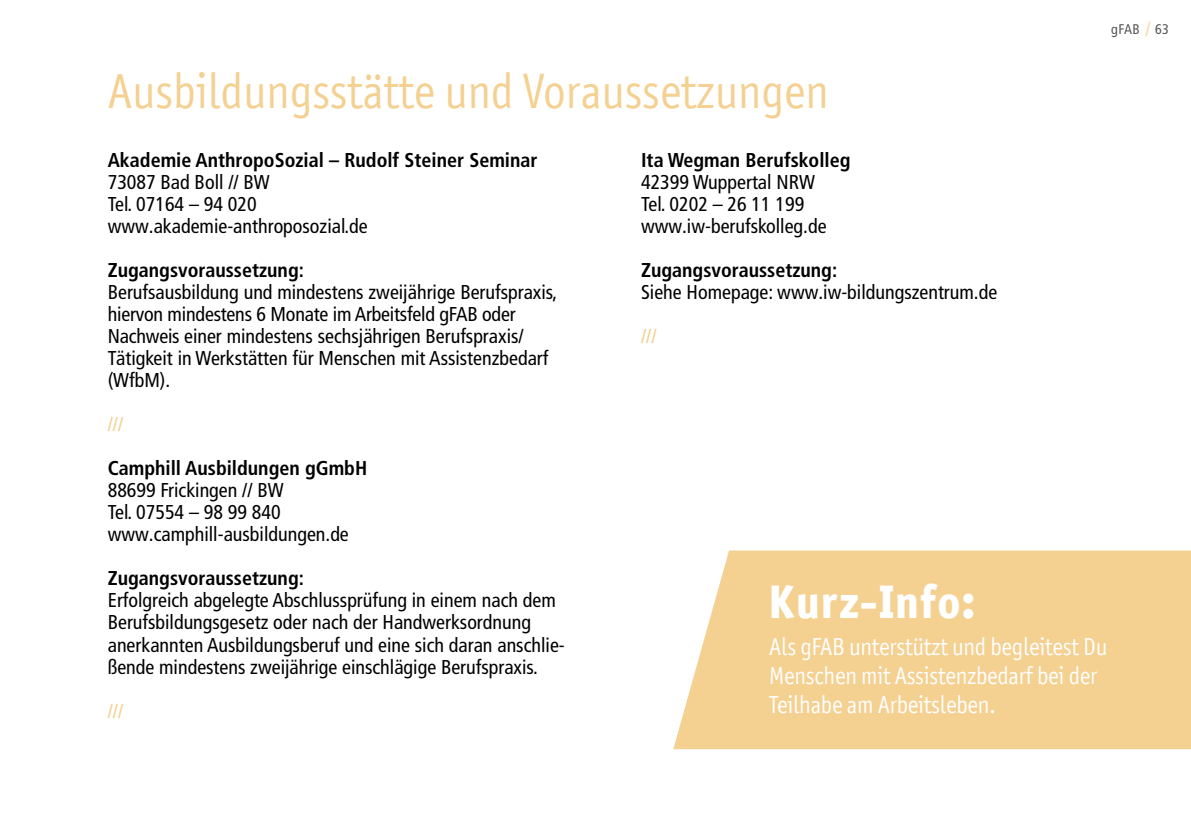
<style>
.page{position:relative;width:1191px;height:840px;background:#fff}
.page>*{position:absolute;margin:0;border:0;box-sizing:border-box;transform-origin:0 0}
.t1{font:48px "Axel";color:#f4d091}
.t2{font:700 46px "Axel";letter-spacing:.03em;color:#fff}
.t3{font:24px/28.8px "Axel";letter-spacing:-.01em;color:#fff}
.t4{font:condensed 20px/22px "Frutiger LT Pro";color:#000}
.t5{font:700 condensed 20px "Frutiger LT Pro";color:#000}
.t6{font:condensed 20px "Frutiger LT Pro";color:#f4d091}
.t7{font:condensed 14px "Frutiger LT Pro";letter-spacing:.02em;color:#575756}
.s1{font-size:20.4px;color:#f7daa8}
</style>
<div class="page">
<div style="left:673px;top:550px;width:518px;height:198px;background:#f4d091"></div>
<p class="t7" style="left:1111px;top:21px;width:59px">gFAB <span class="s1">/</span> 63</p>
<h1 class="t1" style="left:108px;top:64px;width:722px">Ausbildungsstätte und Voraussetzungen</h1>
<p class="t5" style="left:108px;top:148px;width:431px">Akademie AnthropoSozial – Rudolf Steiner Seminar</p>
<p class="t4" style="left:108px;top:171px;width:261px">73087 Bad Boll // BW<br>Tel. 07164 – 94 020 www.akademie-anthroposozial.de</p>
<p class="t5" style="left:108px;top:258px;width:198px">Zugangsvoraussetzung:</p>
<p class="t4" style="left:108px;top:281px;width:451px">Berufsausbildung und mindestens zweijährige Berufspraxis, hiervon mindestens 6 Monate im Arbeitsfeld gFAB oder Nachweis einer mindestens sechsjährigen Berufspraxis/ Tätigkeit in Werkstätten für Menschen mit Assistenzbedarf (WfbM).</p>
<p class="t6" style="left:108px;top:412px;width:17px">///</p>
<p class="t5" style="left:108px;top:456px;width:261px">Camphill Ausbildungen gGmbH</p>
<p class="t4" style="left:108px;top:479px;width:243px">88699 Frickingen // BW<br>Tel. 07554 – 98 99 840 www.camphill-ausbildungen.de</p>
<p class="t5" style="left:108px;top:566px;width:198px">Zugangsvoraussetzung:</p>
<p class="t4" style="left:108px;top:589px;width:458px">Erfolgreich abgelegte Abschlussprüfung in einem nach dem Berufsbildungsgesetz oder nach der Handwerksordnung anerkannten Ausbildungsberuf und eine sich daran anschlie&shy;ßende mindestens zweijährige einschlägige Berufspraxis.</p>
<p class="t6" style="left:108px;top:698px;width:17px">///</p>
<p class="t5" style="left:641px;top:148px;width:211px">Ita Wegman Berufskolleg</p>
<p class="t4" style="left:641px;top:171px;width:187px">42399 Wuppertal NRW<br>Tel. 0202 – 26 11 199 www.iw-berufskolleg.de</p>
<p class="t5" style="left:641px;top:258px;width:198px">Zugangsvoraussetzung:</p>
<p class="t4" style="left:641px;top:281px;width:358px">Siehe Homepage: www.iw-bildungszentrum.de</p>
<p class="t6" style="left:641px;top:324px;width:17px">///</p>
<h2 class="t2" style="left:769px;top:572px;width:208px">Kurz-Info:</h2>
<p class="t3" style="left:769px;top:632px;width:339px">Als gFAB unterstützt und begleitest Du<br>Menschen mit Assistenzbedarf bei der<br>Teilhabe am Arbeitsleben.</p>
</div>
